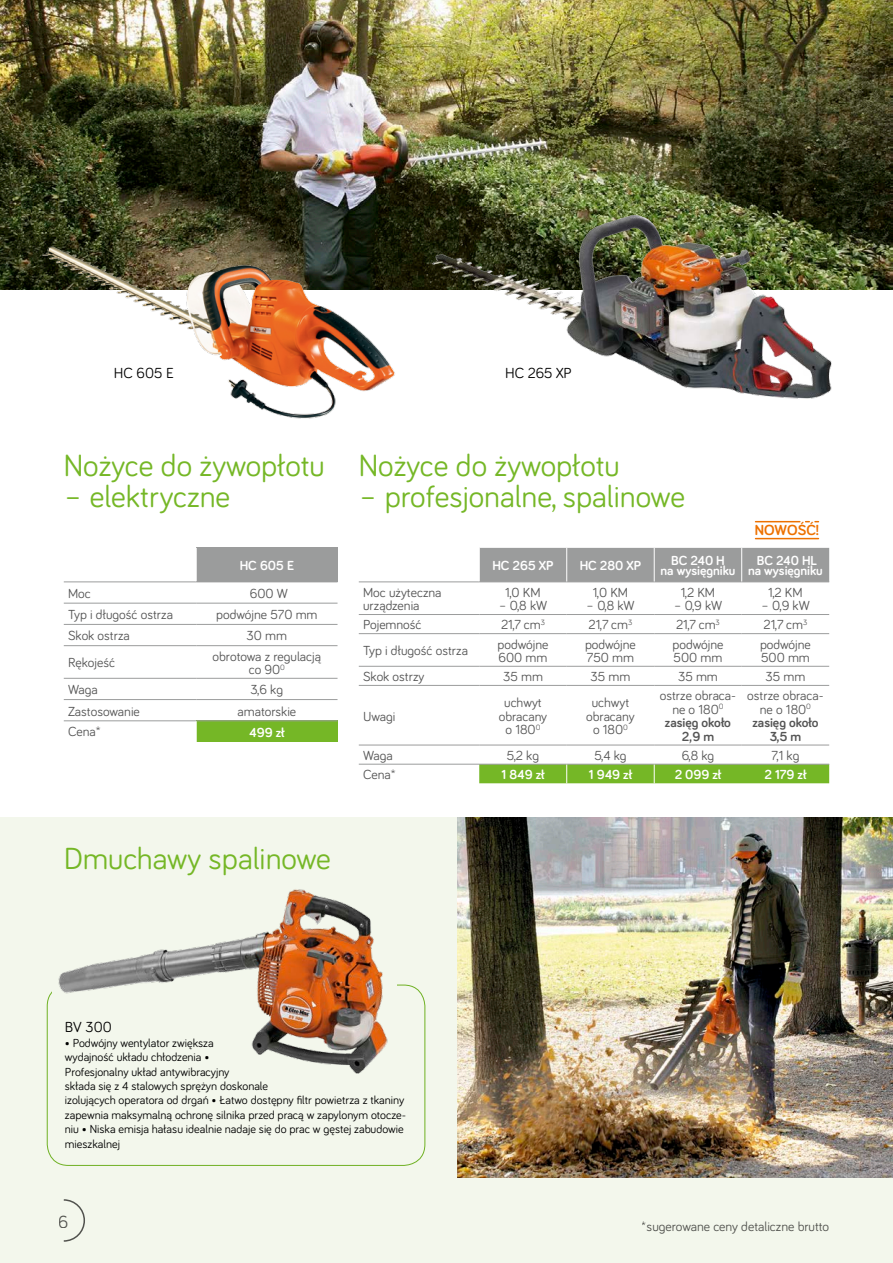
<style>
.page{position:relative;width:893px;height:1263px;background:#fff}
.page>*{position:absolute;margin:0;border:0;box-sizing:border-box;transform-origin:0 0}
._03_Dział_Kosiarki{font:31.5px "Bariol";color:#75b726}
.t1{font:18px "Bariol";color:#555}
._06_Oznaczenie_model{font:15px "Bariol";color:#000}
.Nowość{font:700 15px "Bariol";color:#ed7100}
.Tabela_DANE{font:13.5px/13.5px "Bariol";color:#555;text-align:center}
.Tabela_BODY{font:13.5px "Bariol";color:#555}
._01_Tabela_nagłówek{font:700 13.5px "Bariol";color:#fff}
.Tabela_DANE-2{font:700 13.5px/13.5px "Bariol";color:#555;text-align:center}
._03_Tabela_cena{font:700 13.5px "Bariol";color:#fff}
._05_Cechy{font:12px/14.4px "Bariol";color:#000}
</style>
<div class="page">
<div style="left:0;top:817px;width:893px;height:446px;background:#f3f7ec"></div>
<img style="left:0;top:0;width:893px;height:289px">
<img style="left:457px;top:817px;width:436px;height:361px">
<img style="left:424px;top:203px;width:417px;height:196px">
<img style="left:49px;top:889px;width:339px;height:185px">
<img style="left:36px;top:228px;width:372px;height:191px">
<div style="left:480px;top:548px;width:349px;height:33px;background:#9b9c9c"></div>
<hr style="left:359px;top:614px;width:120px;height:1px;background:#9b9c9c">
<hr style="left:479px;top:614px;width:88px;height:1px;background:#9b9c9c">
<hr style="left:567px;top:614px;width:87px;height:1px;background:#9b9c9c">
<hr style="left:654px;top:614px;width:88px;height:1px;background:#9b9c9c">
<hr style="left:742px;top:614px;width:87px;height:1px;background:#9b9c9c">
<hr style="left:359px;top:633px;width:120px;height:1px;background:#9b9c9c">
<hr style="left:479px;top:633px;width:88px;height:1px;background:#9b9c9c">
<hr style="left:567px;top:633px;width:87px;height:1px;background:#9b9c9c">
<hr style="left:654px;top:633px;width:88px;height:1px;background:#9b9c9c">
<hr style="left:742px;top:633px;width:87px;height:1px;background:#9b9c9c">
<hr style="left:359px;top:666px;width:120px;height:1px;background:#9b9c9c">
<hr style="left:479px;top:666px;width:88px;height:1px;background:#9b9c9c">
<hr style="left:567px;top:666px;width:87px;height:1px;background:#9b9c9c">
<hr style="left:654px;top:666px;width:88px;height:1px;background:#9b9c9c">
<hr style="left:742px;top:666px;width:87px;height:1px;background:#9b9c9c">
<hr style="left:359px;top:685px;width:120px;height:1px;background:#9b9c9c">
<hr style="left:479px;top:685px;width:88px;height:1px;background:#9b9c9c">
<hr style="left:567px;top:685px;width:87px;height:1px;background:#9b9c9c">
<hr style="left:654px;top:685px;width:88px;height:1px;background:#9b9c9c">
<hr style="left:742px;top:685px;width:87px;height:1px;background:#9b9c9c">
<hr style="left:359px;top:745px;width:120px;height:1px;background:#9b9c9c">
<hr style="left:479px;top:745px;width:88px;height:1px;background:#9b9c9c">
<hr style="left:567px;top:745px;width:87px;height:1px;background:#9b9c9c">
<hr style="left:654px;top:745px;width:88px;height:1px;background:#9b9c9c">
<hr style="left:742px;top:745px;width:87px;height:1px;background:#9b9c9c">
<hr style="left:359px;top:581px;width:120px;height:1px;background:#9b9c9c">
<hr style="left:479px;top:581px;width:88px;height:1px;background:#9b9c9c">
<hr style="left:567px;top:581px;width:87px;height:1px;background:#9b9c9c">
<hr style="left:654px;top:581px;width:88px;height:1px;background:#9b9c9c">
<hr style="left:742px;top:581px;width:87px;height:1px;background:#9b9c9c">
<hr style="left:359px;top:764px;width:120px;height:1px;background:#9b9c9c">
<hr style="left:566px;top:548px;width:1px;height:33px;background:#fff">
<div style="left:479px;top:764px;width:350px;height:19px;background:#75b726"></div>
<hr style="left:654px;top:548px;width:1px;height:33px;background:#fff">
<hr style="left:741px;top:548px;width:1px;height:33px;background:#fff">
<div style="left:196px;top:548px;width:142px;height:34px;background:#9b9c9c"></div>
<div style="left:196px;top:721px;width:142px;height:21px;background:#75b726"></div>
<hr style="left:64px;top:603px;width:132px;height:1px;background:#9b9c9c">
<hr style="left:196px;top:603px;width:141px;height:1px;background:#9b9c9c">
<hr style="left:64px;top:624px;width:132px;height:1px;background:#9b9c9c">
<hr style="left:196px;top:624px;width:141px;height:1px;background:#9b9c9c">
<hr style="left:64px;top:645px;width:132px;height:1px;background:#9b9c9c">
<hr style="left:196px;top:645px;width:141px;height:1px;background:#9b9c9c">
<hr style="left:64px;top:678px;width:132px;height:1px;background:#9b9c9c">
<hr style="left:196px;top:678px;width:141px;height:1px;background:#9b9c9c">
<hr style="left:64px;top:699px;width:132px;height:1px;background:#9b9c9c">
<hr style="left:196px;top:699px;width:141px;height:1px;background:#9b9c9c">
<hr style="left:64px;top:581px;width:132px;height:1px;background:#9b9c9c">
<hr style="left:64px;top:720px;width:132px;height:1px;background:#9b9c9c">
<hr style="left:196px;top:548px;width:1px;height:33px;background:#fff">
<hr style="left:196px;top:720px;width:141px;height:1px;background:#9b9c9c">
<svg style="left:196px;top:721px;width:1px;height:21px"></svg>
<hr style="left:755px;top:538px;width:63px;height:1px;background:#ed7100">
<hr style="left:755px;top:521px;width:45px;height:1px;background:#ed7100">
<svg style="left:63px;top:1199px;width:22px;height:43px"></svg>
<p class="_06_Oznaczenie_model" style="left:114px;top:363px;width:61px">HC 605 E</p>
<p class="_06_Oznaczenie_model" style="left:505px;top:363px;width:68px">HC 265 XP</p>
<p class="_03_Dział_Kosiarki" style="left:64px;top:443px;width:262px">Nożyce do żywopłotu</p>
<p class="_03_Dział_Kosiarki" style="left:64px;top:475px;width:168px">– elektryczne</p>
<p class="_01_Tabela_nagłówek" style="left:240px;top:556px;width:56px">HC 605 E</p>
<p class="Tabela_BODY" style="left:68px;top:584px;width:24px">Moc</p>
<p class="Tabela_DANE" style="left:250px;top:586px;width:40px">600 W</p>
<p class="Tabela_BODY" style="left:68px;top:605px;width:107px">Typ i długość ostrza</p>
<p class="Tabela_DANE" style="left:216px;top:607px;width:103px">podwójne 570 mm</p>
<p class="Tabela_BODY" style="left:68px;top:627px;width:63px">Skok ostrza</p>
<p class="Tabela_DANE" style="left:247px;top:628px;width:42px">30 mm</p>
<p class="Tabela_BODY" style="left:68px;top:654px;width:48px">Rękojeść</p>
<p class="Tabela_DANE" style="left:213px;top:649px;width:110px">obrotowa z regulacją co 90<sup>0</sup></p>
<p class="Tabela_BODY" style="left:68px;top:680px;width:31px">Waga</p>
<p class="Tabela_DANE" style="left:251px;top:682px;width:34px">3,6 kg</p>
<p class="Tabela_BODY" style="left:68px;top:702px;width:73px">Zastosowanie</p>
<p class="Tabela_DANE" style="left:237px;top:704px;width:60px">amatorskie</p>
<p class="Tabela_BODY" style="left:68px;top:722px;width:34px">Cena*</p>
<p class="_03_Tabela_cena" style="left:249px;top:723px;width:37px">499 zł</p>
<p class="_03_Dział_Kosiarki" style="left:64px;top:837px;width:269px">Dmuchawy spalinowe</p>
<p class="_03_Dział_Kosiarki" style="left:359px;top:443px;width:262px">Nożyce do żywopłotu</p>
<p class="_03_Dział_Kosiarki" style="left:359px;top:475px;width:328px">– profesjonalne, spalinowe</p>
<p class="Nowość" style="left:755px;top:520px;width:66px">NOWOŚĆ!</p>
<p class="_01_Tabela_nagłówek" style="left:492px;top:556px;width:63px">HC 265 XP</p>
<p class="_01_Tabela_nagłówek" style="left:580px;top:556px;width:63px">HC 280 XP</p>
<p class="_01_Tabela_nagłówek" style="left:671px;top:551px;width:55px">BC 240 H</p>
<p class="_01_Tabela_nagłówek" style="left:661px;top:561px;width:76px">na wysięgniku</p>
<p class="_01_Tabela_nagłówek" style="left:757px;top:551px;width:62px">BC 240 HL</p>
<p class="_01_Tabela_nagłówek" style="left:748px;top:561px;width:76px">na wysięgniku</p>
<p class="Tabela_BODY" style="left:363px;top:583px;width:80px">Moc użyteczna</p>
<p class="Tabela_BODY" style="left:363px;top:596px;width:58px">urządzenia</p>
<p class="Tabela_DANE" style="left:505px;top:585px;width:37px">1,0 KM</p>
<p class="Tabela_DANE" style="left:499px;top:598px;width:50px">– 0,8 kW</p>
<p class="Tabela_DANE" style="left:593px;top:585px;width:37px">1,0 KM</p>
<p class="Tabela_DANE" style="left:586px;top:598px;width:50px">– 0,8 kW</p>
<p class="Tabela_DANE" style="left:681px;top:585px;width:36px">1,2 KM</p>
<p class="Tabela_DANE" style="left:674px;top:598px;width:50px">– 0,9 kW</p>
<p class="Tabela_DANE" style="left:768px;top:585px;width:36px">1,2 KM</p>
<p class="Tabela_DANE" style="left:761px;top:598px;width:50px">– 0,9 kW</p>
<p class="Tabela_BODY" style="left:363px;top:616px;width:60px">Pojemność</p>
<p class="Tabela_DANE" style="left:501px;top:617px;width:45px">21,7 cm<sup>3</sup></p>
<p class="Tabela_DANE" style="left:588px;top:617px;width:45px">21,7 cm<sup>3</sup></p>
<p class="Tabela_DANE" style="left:676px;top:617px;width:45px">21,7 cm<sup>3</sup></p>
<p class="Tabela_DANE" style="left:763px;top:617px;width:45px">21,7 cm<sup>3</sup></p>
<p class="Tabela_BODY" style="left:363px;top:641px;width:107px">Typ i długość ostrza</p>
<p class="Tabela_DANE" style="left:497px;top:637px;width:52px;text-align:left">podwójne<br>600 mm</p>
<p class="Tabela_DANE" style="left:585px;top:637px;width:52px;text-align:left">podwójne<br>750 mm</p>
<p class="Tabela_DANE" style="left:672px;top:637px;width:52px;text-align:left">podwójne<br>500 mm</p>
<p class="Tabela_DANE" style="left:760px;top:637px;width:52px;text-align:left">podwójne<br>500 mm</p>
<p class="Tabela_BODY" style="left:363px;top:667px;width:63px">Skok ostrzy</p>
<p class="Tabela_DANE" style="left:503px;top:669px;width:41px">35 mm</p>
<p class="Tabela_DANE" style="left:591px;top:669px;width:41px">35 mm</p>
<p class="Tabela_DANE" style="left:678px;top:669px;width:41px">35 mm</p>
<p class="Tabela_DANE" style="left:765px;top:669px;width:41px">35 mm</p>
<p class="Tabela_BODY" style="left:363px;top:707px;width:34px">Uwagi</p>
<p class="Tabela_DANE" style="left:499px;top:695px;width:50px">uchwyt obracany o 180<sup>0</sup></p>
<p class="Tabela_DANE" style="left:586px;top:695px;width:50px">uchwyt obracany o 180<sup>0</sup></p>
<p class="Tabela_DANE" style="left:660px;top:688px;width:78px">ostrze obraca&shy;ne o 180<sup>0</sup></p>
<p class="Tabela_DANE" style="left:747px;top:688px;width:78px">ostrze obraca&shy;ne o 180<sup>0</sup></p>
<p class="Tabela_DANE-2" style="left:752px;top:715px;width:68px">zasięg około<br>3,5 m</p>
<p class="Tabela_DANE-2" style="left:665px;top:715px;width:68px">zasięg około<br>2,9 m</p>
<p class="Tabela_BODY" style="left:363px;top:746px;width:31px">Waga</p>
<p class="Tabela_DANE" style="left:507px;top:748px;width:34px">5,2 kg</p>
<p class="Tabela_DANE" style="left:594px;top:748px;width:34px">5,4 kg</p>
<p class="Tabela_DANE" style="left:682px;top:748px;width:34px">6,8 kg</p>
<p class="Tabela_DANE" style="left:771px;top:748px;width:29px">7,1 kg</p>
<p class="Tabela_BODY" style="left:363px;top:765px;width:34px">Cena*</p>
<p class="_03_Tabela_cena" style="left:501px;top:765px;width:44px">1 849 zł</p>
<p class="_03_Tabela_cena" style="left:589px;top:765px;width:45px">1 949 zł</p>
<p class="_03_Tabela_cena" style="left:675px;top:765px;width:48px">2 099 zł</p>
<p class="_03_Tabela_cena" style="left:764px;top:765px;width:43px">2 179 zł</p>
<p class="_06_Oznaczenie_model" style="left:65px;top:1017px;width:48px">BV 300</p>
<p class="_05_Cechy" style="left:65px;top:1035px;width:343px">• Podwójny wentylator zwiększa<br>wydajność układu chłodzenia •<br>Profesjonalny układ antywibracyjny<br>składa się z 4 stalowych sprężyn doskonale<br>izolujących operatora od drgań • Łatwo dostępny filtr powietrza z tkaniny zapewnia maksymalną ochronę silnika przed pracą w zapylonym otocze&shy;niu • Niska emisja hałasu idealnie nadaje się do prac w gęstej zabudowie mieszkalnej</p>
<h2 class="t1" style="left:59px;top:1209px;width:12px">6</h2>
<p class="Tabela_DANE" style="left:642px;top:1219px;width:189px">*sugerowane ceny detaliczne brutto</p>
</div>
